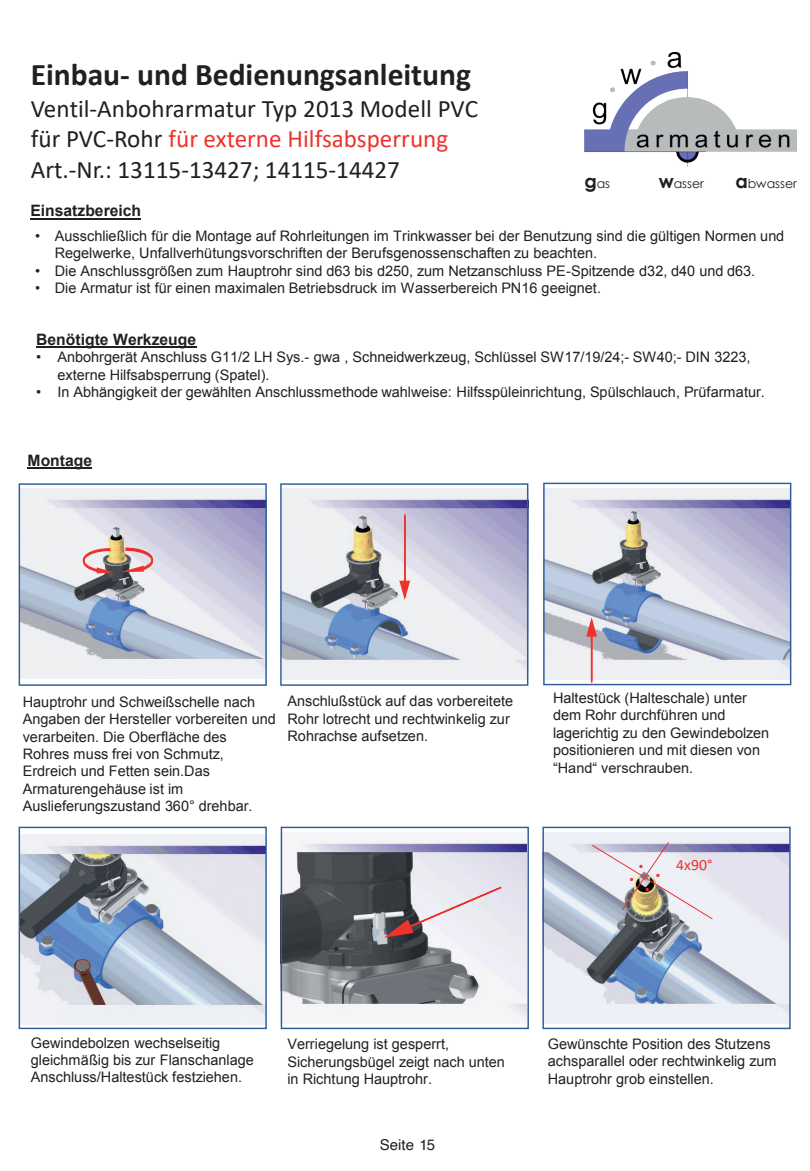
<style>
.page{position:relative;width:810px;height:1171px;background:#fff}
.page>*{position:absolute;margin:0;border:0;box-sizing:border-box;transform-origin:0 0}
.t1{font:700 31.65px "Calibri";color:#231f20}
.t2{font:28.5px "Calibri";color:#ee322d}
.t3{font:25.2px/30.2px "Calibri";color:#231f20}
.t4{font:700 15.75px "Arial";color:#231f20}
.t5{font:15.75px "Calibri";color:#ee322d}
.t6{font:15px "Helvetica";color:#231f20}
.t7{font:14.55px/17.4px "Arial";color:#231f20}
.t8{font:12.6px "Century Gothic";color:#231f20}
.s1{color:#ee322d}
.s2{font-weight:700;font-size:18.9px}
</style>
<div class="page">
<img style="left:282px;top:488px;width:244px;height:191px">
<img style="left:545px;top:489px;width:244px;height:190px">
<img style="left:21px;top:834px;width:244px;height:190px">
<img style="left:283px;top:832px;width:244px;height:190px">
<img style="left:544px;top:832px;width:245px;height:190px">
<img style="left:21px;top:488px;width:244px;height:190px">
<img style="left:584px;top:52px;width:213px;height:115px">
<hr style="left:30px;top:218px;width:111px;height:1px;background:#231f20">
<hr style="left:36px;top:346px;width:160px;height:2px;background:#231f20">
<hr style="left:28px;top:467px;width:64px;height:2px;background:#231f20">
<div style="left:19px;top:483px;width:248px;height:202px;border:1px solid #315c9a"></div>
<div style="left:280px;top:483px;width:248px;height:202px;border:1px solid #315c9a"></div>
<div style="left:543px;top:482px;width:248px;height:203px;border:1px solid #315c9a"></div>
<div style="left:19px;top:826px;width:248px;height:202px;border:1px solid #315c9a"></div>
<div style="left:281px;top:826px;width:248px;height:202px;border:1px solid #315c9a"></div>
<div style="left:542px;top:826px;width:249px;height:202px;border:1px solid #315c9a"></div>
<svg style="left:82px;top:547px;width:72px;height:27px;background:#d0a89f"></svg>
<img style="left:591px;top:841px;width:122px;height:78px">
<svg style="left:385px;top:885px;width:118px;height:53px;background:#c4b9be"></svg>
<svg style="left:398px;top:512px;width:13px;height:90px"></svg>
<svg style="left:585px;top:614px;width:13px;height:70px"></svg>
<h1 class="t1" style="left:31px;top:52px;width:442px">Einbau- und Bedienungsanleitung</h1>
<h3 class="t3" style="left:31px;top:93px;width:449px">Ventil-Anbohrarmatur Typ 2013 Modell PVC für PVC-Rohr <span class="s1">für externe Hilfsabsperrung<br></span>Art.-Nr.: 13115-13427; 14115-14427</h3>
<p class="t4" style="left:30px;top:200px;width:112px">Einsatzbereich</p>
<p class="t8" style="left:584px;top:174px;width:27px"><span class="s2">g</span>as</p>
<p class="t8" style="left:659px;top:174px;width:47px"><span class="s2">w</span>asser</p>
<p class="t8" style="left:735px;top:174px;width:63px"><span class="s2">a</span>bwasser</p>
<p class="t7" style="left:55px;top:227px;width:731px;text-indent:-20px">• Ausschließlich für die Montage auf Rohrleitungen im Trinkwasser bei der Benutzung sind die gültigen Normen und<br>Regelwerke, Unfallverhütungsvorschriften der Berufsgenossenschaften zu beachten.</p>
<p class="t7" style="left:35px;top:262px;width:722px">• Die Anschlussgrößen zum Hauptrohr sind d63 bis d250, zum Netzanschluss PE-Spitzende d32, d40 und d63.</p>
<p class="t7" style="left:35px;top:279px;width:567px">• Die Armatur ist für einen maximalen Betriebsdruck im Wasserbereich PN16 geeignet.</p>
<p class="t4" style="left:36px;top:328px;width:161px">Benötigte Werkzeuge</p>
<p class="t7" style="left:58px;top:348px;width:695px;text-indent:-21px">• Anbohrgerät Anschluss G11/2 LH Sys.- gwa , Schneidwerkzeug, Schlüssel SW17/19/24;- SW40;- DIN 3223, externe Hilfsabsperrung (Spatel).</p>
<p class="t7" style="left:36px;top:383px;width:730px">• In Abhängigkeit der gewählten Anschlussmethode wahlweise: Hilfsspüleinrichtung, Spülschlauch, Prüfarmatur.</p>
<p class="t4" style="left:28px;top:449px;width:66px">Montage</p>
<p class="t7" style="left:23px;top:692px;width:255px">Hauptrohr und Schweißschelle nach<br>Angaben der Hersteller vorbereiten und verarbeiten. Die Oberfläche des<br>Rohres muss frei von Schmutz,<br>Erdreich und Fetten sein.Das<br>Armaturengehäuse ist im<br>Auslieferungszustand 360° drehbar.</p>
<p class="t7" style="left:287px;top:692px;width:227px">Anschlußstück auf das vorbereitete<br>Rohr lotrecht und rechtwinkelig zur<br>Rohrachse aufsetzen.</p>
<p class="t7" style="left:553px;top:689px;width:218px">Haltestück (Halteschale) unter dem Rohr durchführen und lagerichtig zu den Gewindebolzen positionieren und mit diesen von “Hand“ verschrauben.</p>
<h2 class="t2" style="left:638px;top:838px;width:9px">.</h2>
<h2 class="t2" style="left:655px;top:847px;width:9px">.</h2>
<h2 class="t2" style="left:628px;top:856px;width:24px">. .</h2>
<p class="t5" style="left:676px;top:853px;width:38px">4x90°</p>
<p class="t7" style="left:31px;top:1034px;width:224px">Gewindebolzen wechselseitig gleichmäßig bis zur Flanschanlage<br>Anschluss/Haltestück festziehen.</p>
<p class="t7" style="left:287px;top:1035px;width:219px">Verriegelung ist gesperrt,<br>Sicherungsbügel zeigt nach unten in Richtung Hauptrohr.</p>
<p class="t7" style="left:548px;top:1035px;width:230px">Gewünschte Position des Stutzens achsparallel oder rechtwinkelig zum<br>Hauptrohr grob einstellen.</p>
<p class="t6" style="left:380px;top:1133px;width:57px">Seite 15</p>
</div>
